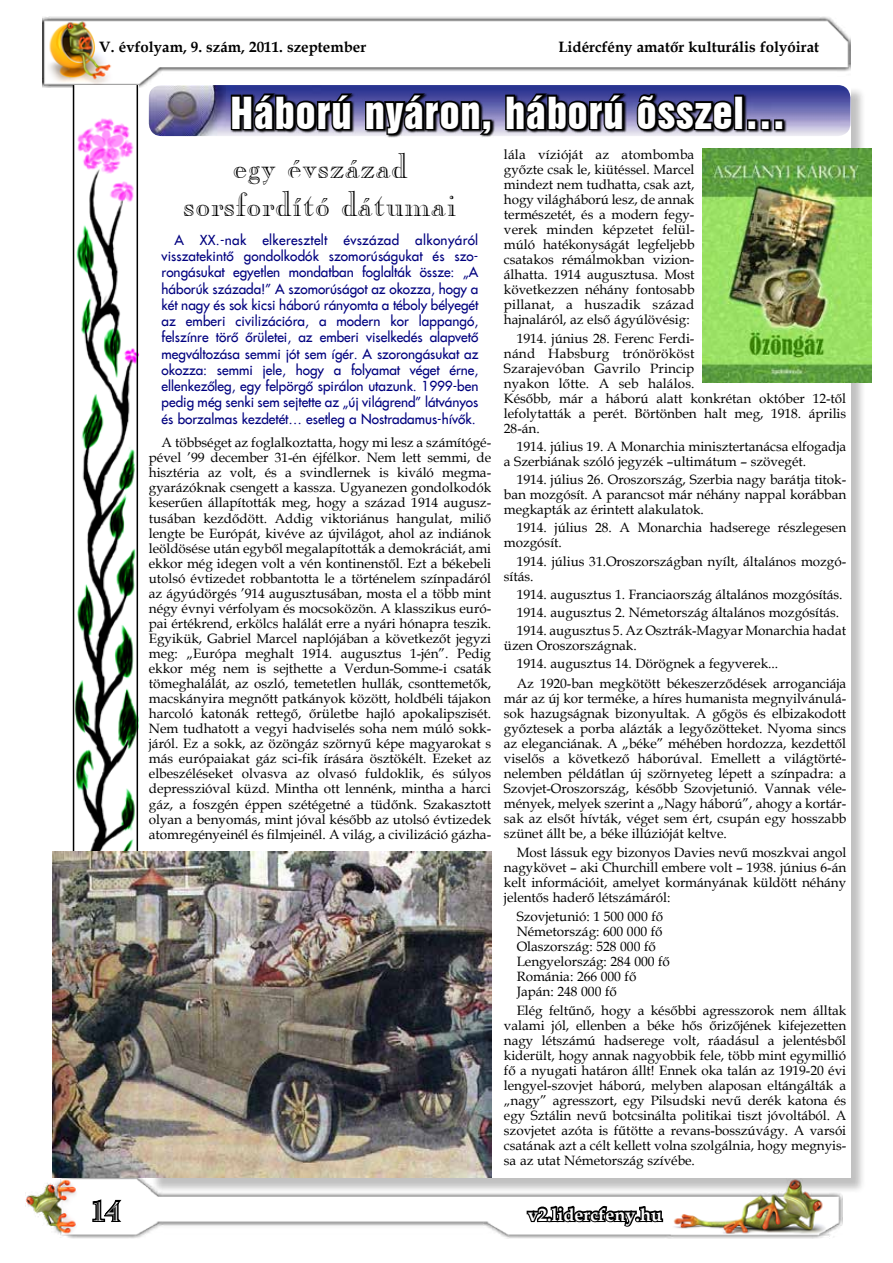
<style>
.page{position:relative;width:893px;height:1263px;background:#fff}
.page>*{position:absolute;margin:0;border:0;box-sizing:border-box;transform-origin:0 0}
.t1{font:40.5px "Swiss 921 BT Regular A";letter-spacing:.025em;color:#fff}
.t2{font:36px/37.5px "Casper Open Face";color:#000;text-align:center}
.t3{font:27px "Casper Open Face";color:#fff}
.t4{font:700 18px "Book Antiqua";color:#fff}
.t5{font:700 15px "Book Antiqua";color:#000}
.t6{font:13.5px/15px "Book Antiqua";letter-spacing:-.005em;color:#000}
.t7{font:13.5px/16.2px "Fujiyama 2";color:#00007f;text-align:justify}
</style>
<div class="page">
<img style="left:43px;top:17px;width:807px;height:70px">
<img style="left:26px;top:1178px;width:816px;height:61px">
<svg style="left:99px;top:40px;width:268px;height:16px"></svg>
<svg style="left:558px;top:40px;width:262px;height:16px"></svg>
<svg style="left:73px;top:1197px;width:53px;height:27px"></svg>
<svg style="left:525px;top:1204px;width:140px;height:27px"></svg>
<div style="left:151px;top:87px;width:716px;height:1107px;background:#000;opacity:.25"></div>
<div style="left:149px;top:85px;width:701px;height:1093px;background:#fff"></div>
<img style="left:149px;top:85px;width:701px;height:51px">
<svg style="left:230px;top:93px;width:557px;height:43px;background:#9c9bc5"></svg>
<svg style="left:229px;top:92px;width:127px;height:41px;background:#1c1c2d"></svg>
<svg style="left:364px;top:92px;width:130px;height:46px;background:#35354a"></svg>
<svg style="left:504px;top:92px;width:125px;height:41px;background:#1d1d2f"></svg>
<svg style="left:635px;top:92px;width:100px;height:41px;background:#202036"></svg>
<div style="left:734px;top:95px;width:10px;height:35px;border:3px solid #000"></div>
<svg style="left:745px;top:118px;width:40px;height:14px"></svg>
<img style="left:74px;top:85px;width:63px;height:766px">
<hr style="left:137px;top:85px;width:1px;height:1093px;background:#000">
<hr style="left:73px;top:85px;width:1px;height:1093px;background:#000">
<img style="left:703px;top:149px;width:169px;height:234px">
<img style="left:52px;top:851px;width:439px;height:327px">
<p class="t5" style="left:99px;top:36px;width:268px">V. évfolyam, 9. szám, 2011. szeptember</p>
<p class="t5" style="left:558px;top:36px;width:262px">Lidércfény amatőr kulturális folyóirat</p>
<h1 class="t1" style="left:230px;top:86px;width:557px">Háború nyáron, háború õsszel…</h1>
<h2 class="t2" style="left:183px;top:147px;width:275px">egy évszázad sorsfordító dátumai</h2>
<p class="t7" style="left:162px;top:231px;width:318px;text-indent:13px">A XX.-nak elkeresztelt évszázad alkonyáról visszatekintő gondolkodók szomorúságukat és szo&shy;rongásukat egyetlen mondatban foglalták össze: „A háborúk százada!” A szomorúságot az okozza, hogy a két nagy és sok kicsi háború rányomta a téboly bélyegét az emberi civilizációra, a modern kor lappangó, felszínre törő őrületei, az emberi viselkedés alapvető megváltozása semmi jót sem ígér. A szorongásukat az okozza: semmi jele, hogy a folyamat véget érne, ellenkezőleg, egy felpörgő spirálon utazunk. 1999-ben pedig még senki sem sejtette az „új világrend” látványos és borzalmas kezdetét… esetleg a Nostradamus-hívők.</p>
<p class="t6" style="left:149px;top:435px;width:344px;text-align:justify;text-indent:13px">A többséget az foglalkoztatta, hogy mi lesz a számítógé&shy;pével ’99 december 31-én éjfélkor. Nem lett semmi, de hisztéria az volt, és a svindlernek is kiváló megma&shy;gyarázóknak csengett a kassza. Ugyanezen gondolkodók keserűen állapították meg, hogy a század 1914 augusz&shy;tusában kezdődött. Addig viktoriánus hangulat, miliő lengte be Európát, kivéve az újvilágot, ahol az indiánok leöldösése után egyből megalapították a demokráciát, ami ekkor még idegen volt a vén kontinenstől. Ezt a békebeli utolsó évtizedet robbantotta le a történelem színpadáról az ágyúdörgés ’914 augusztusában, mosta el a több mint négy évnyi vérfolyam és mocsoközön. A klasszikus euró&shy;pai értékrend, erkölcs halálát erre a nyári hónapra teszik.<br>Egyikük, Gabriel Marcel naplójában a következőt jegyzi meg: „Európa meghalt 1914. augusztus 1-jén”. Pedig ekkor még nem is sejthette a Verdun-Somme-i csaták tömeghalálát, az oszló, temetetlen hullák, csonttemetők, macskányira megnőtt patkányok között, holdbéli tájakon harcoló katonák rettegő, őrületbe hajló apokalipszisét.<br>Nem tudhatott a vegyi hadviselés soha nem múló sokk&shy;járól. Ez a sokk, az özöngáz szörnyű képe magyarokat s más európaiakat gáz sci-fik írására ösztökélt. Ezeket az elbeszéléseket olvasva az olvasó fuldoklik, és súlyos depresszióval küzd. Mintha ott lennénk, mintha a harci gáz, a foszgén éppen szétégetné a tüdőnk. Szakasztott olyan a benyomás, mint jóval később az utolsó évtizedek atomregényeinél és filmjeinél. A világ, a civilizáció gázha-</p>
<p class="t6" style="left:504px;top:146px;width:192px;text-align:justify">lála vízióját az atombomba győzte csak le, kiütéssel. Marcel mindezt nem tudhatta, csak azt, hogy világháború lesz, de annak természetét, és a modern fegy&shy;verek minden képzetet felül&shy;múló hatékonyságát legfeljebb csatakos rémálmokban vizion&shy;álhatta. 1914 augusztusa. Most következzen néhány fontosabb pillanat, a huszadik század hajnaláról, az első ágyúlövésig:</p>
<p class="t6" style="left:504px;top:330px;width:344px;text-indent:13px">1914. június 28. Ferenc Ferdi-<br>nánd Habsburg trónörököst<br>Szarajevóban Gavrilo Princip<br>nyakon lőtte. A seb halálos.<br>Később, már a háború alatt konkrétan október 12-től lefolytatták a perét. Börtönben halt meg, 1918. április 28-án.</p>
<p class="t6" style="left:504px;top:439px;width:344px;text-indent:13px">1914. július 19. A Monarchia minisztertanácsa elfogadja a Szerbiának szóló jegyzék –ultimátum – szövegét.</p>
<p class="t6" style="left:504px;top:472px;width:344px;text-align:justify;text-indent:13px">1914. július 26. Oroszország, Szerbia nagy barátja titok&shy;ban mozgósít. A parancsot már néhány nappal korábban megkapták az érintett alakulatok.</p>
<p class="t6" style="left:504px;top:520px;width:344px;text-indent:13px">1914. július 28. A Monarchia hadserege részlegesen mozgósít.</p>
<p class="t6" style="left:504px;top:553px;width:344px;text-indent:13px">1914. július 31.Oroszországban nyílt, általános mozgó&shy;sítás.</p>
<p class="t6" style="left:517px;top:585px;width:331px;line-height:18.1px">1914. augusztus 1. Franciaország általános mozgósítás.<br>1914. augusztus 2. Németország általános mozgósítás.<br>1914. augusztus 5. Az Osztrák-Magyar Monarchia hadat</p>
<p class="t6" style="left:517px;top:636px;width:331px;line-height:18.8px;text-indent:-13px">üzen Oroszországnak.<br>1914. augusztus 14. Dörögnek a fegyverek...<br>Az 1920-ban megkötött békeszerződések arroganciája</p>
<p class="t6" style="left:504px;top:690px;width:344px;text-align:justify">már az új kor terméke, a híres humanista megnyilvánulá&shy;sok hazugságnak bizonyultak. A gőgös és elbizakodott győztesek a porba alázták a legyőzötteket. Nyoma sincs az eleganciának. A „béke” méhében hordozza, kezdettől viselős a következő háborúval. Emellett a világtörté&shy;nelemben példátlan új szörnyeteg lépett a színpadra: a Szovjet-Oroszország, később Szovjetunió. Vannak véle&shy;mények, melyek szerint a „Nagy háború”, ahogy a kortár&shy;sak az elsőt hívták, véget sem ért, csupán egy hosszabb szünet állt be, a béke illúzióját keltve.</p>
<p class="t6" style="left:504px;top:844px;width:344px;text-align:justify;text-indent:13px">Most lássuk egy bizonyos Davies nevű moszkvai angol nagykövet – aki Churchill embere volt – 1938. június 6-án kelt információit, amelyet kormányának küldött néhány jelentős haderő létszámáról:</p>
<p class="t6" style="left:517px;top:909px;width:155px">Szovjetunió: 1 500 000 fő<br>Németország: 600 000 fő<br>Olaszország: 528 000 fő<br>Lengyelország: 284 000 fő<br>Románia: 266 000 fő<br>Japán: 248 000 fő</p>
<p class="t6" style="left:504px;top:1003px;width:344px;text-align:justify;text-indent:13px">Elég feltűnő, hogy a későbbi agresszorok nem álltak valami jól, ellenben a béke hős őrizőjének kifejezetten nagy létszámú hadserege volt, ráadásul a jelentésből kiderült, hogy annak nagyobbik fele, több mint egymillió fő a nyugati határon állt! Ennek oka talán az 1919-20 évi lengyel-szovjet háború, melyben alaposan eltángálták a „nagy” agresszort, egy Pilsudski nevű derék katona és egy Sztálin nevű botcsinálta politikai tiszt jóvoltából. A szovjetet azóta is fűtötte a revans-bosszúvágy. A varsói csatának azt a célt kellett volna szolgálnia, hogy megnyis&shy;sa az utat Németország szívébe.</p>
<h3 class="t3" style="left:91px;top:1196px;width:30px">14</h3>
<h3 class="t4" style="left:528px;top:1202px;width:135px">v2.lidercfeny.hu</h3>
</div>
